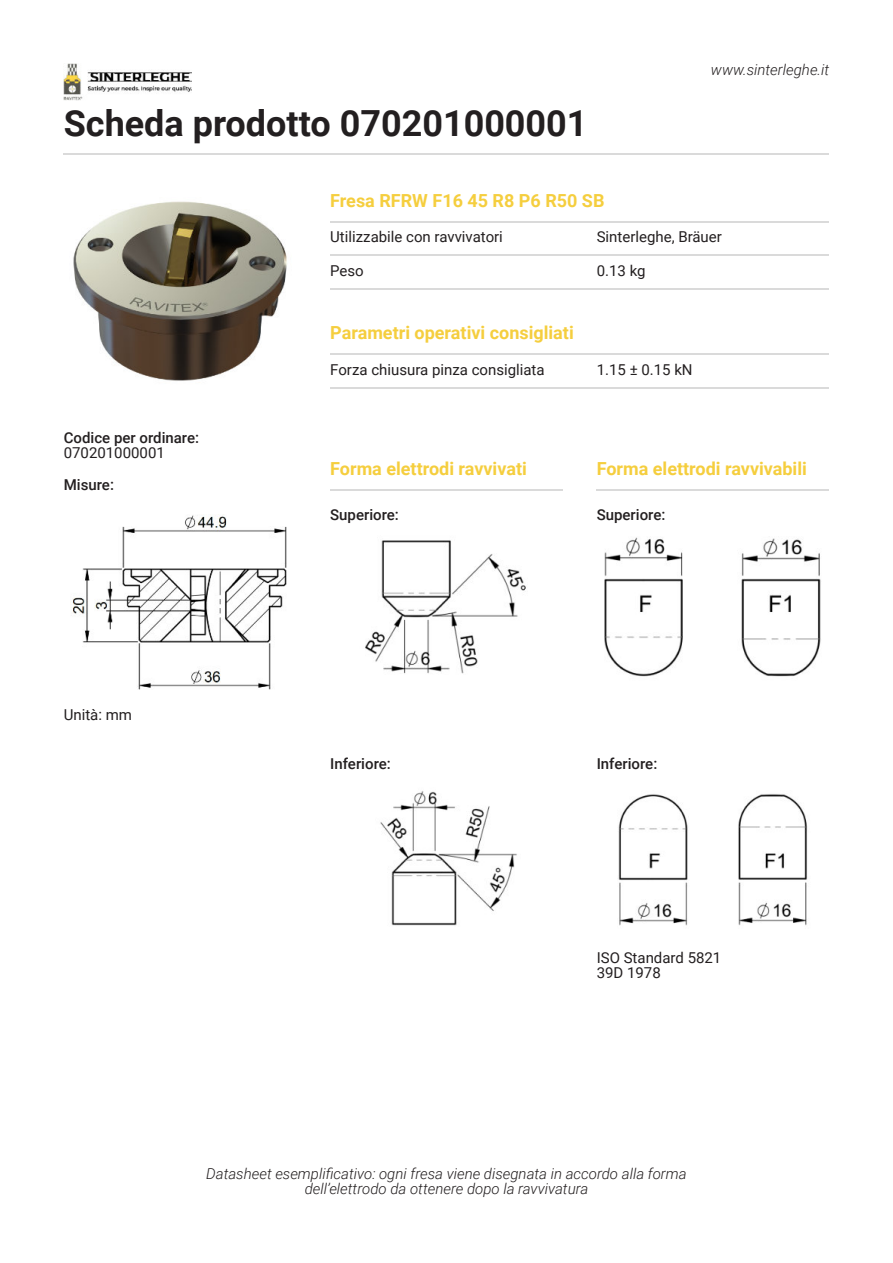
<style>
.page{position:relative;width:893px;height:1263px;background:#fff}
.page>*{position:absolute;margin:0;border:0;box-sizing:border-box;transform-origin:0 0}
.t1{font:700 36px "Roboto";color:#231f20}
.t2{font:700 18px "Roboto";color:#f5ce3e}
.t3{font:15px "Roboto";color:#231f20}
.t4{font:italic 300 15px "Roboto";color:#231f20}
.t5{font:500 15px "Roboto";color:#231f20}
</style>
<div class="page">
<img style="left:72px;top:515px;width:215px;height:175px">
<img style="left:365px;top:540px;width:161px;height:134px">
<img style="left:604px;top:537px;width:217px;height:140px">
<img style="left:618px;top:794px;width:190px;height:132px">
<img style="left:380px;top:791px;width:137px;height:135px">
<img style="left:73px;top:201px;width:214px;height:180px">
<img style="left:64px;top:64px;width:127px;height:36px">
<hr style="left:64px;top:154px;width:765px;height:1px;background:#dadada">
<hr style="left:330px;top:221px;width:499px;height:1px;background:#dadada">
<hr style="left:330px;top:489px;width:233px;height:2px;background:#dadada">
<hr style="left:597px;top:489px;width:232px;height:2px;background:#dadada">
<hr style="left:330px;top:354px;width:499px;height:1px;background:#dadada">
<hr style="left:330px;top:387px;width:499px;height:1px;background:#dadada">
<hr style="left:330px;top:255px;width:499px;height:1px;background:#dadada">
<hr style="left:330px;top:288px;width:499px;height:1px;background:#dadada">
<p class="t1" style="left:64px;top:109px;width:525px">Scheda prodotto 070201000001</p>
<p class="t2" style="left:330px;top:193px;width:276px">Fresa RFRW F16 45 R8 P6 R50 SB</p>
<p class="t4" style="left:711px;top:64px;width:120px">www.sinterleghe.it</p>
<p class="t3" style="left:330px;top:231px;width:174px">Utilizzabile con ravvivatori</p>
<p class="t3" style="left:597px;top:231px;width:127px">Sinterleghe, Bräuer</p>
<p class="t3" style="left:330px;top:264px;width:35px">Peso</p>
<p class="t3" style="left:597px;top:264px;width:50px">0.13 kg</p>
<p class="t2" style="left:330px;top:325px;width:245px">Parametri operativi consigliati</p>
<p class="t5" style="left:64px;top:432px;width:137px">Codice per ordinare:</p>
<p class="t3" style="left:64px;top:447px;width:103px">070201000001</p>
<p class="t5" style="left:64px;top:479px;width:52px">Misure:</p>
<p class="t3" style="left:64px;top:709px;width:70px">Unità: mm</p>
<p class="t3" style="left:330px;top:363px;width:216px">Forza chiusura pinza consigliata</p>
<p class="t3" style="left:597px;top:363px;width:97px">1.15 ± 0.15 kN</p>
<p class="t2" style="left:330px;top:461px;width:198px">Forma elettrodi ravvivati</p>
<p class="t2" style="left:597px;top:461px;width:212px">Forma elettrodi ravvivabili</p>
<p class="t5" style="left:330px;top:508px;width:70px">Superiore:</p>
<p class="t5" style="left:597px;top:508px;width:70px">Superiore:</p>
<p class="t5" style="left:330px;top:758px;width:62px">Inferiore:</p>
<p class="t5" style="left:597px;top:758px;width:62px">Inferiore:</p>
<p class="t3" style="left:597px;top:952px;width:126px">ISO Standard 5821</p>
<p class="t3" style="left:597px;top:967px;width:66px">39D 1978</p>
<p class="t4" style="left:206px;top:1167px;width:482px">Datasheet esemplificativo: ogni fresa viene disegnata in accordo alla forma</p>
<p class="t4" style="left:305px;top:1182px;width:285px">dell’elettrodo da ottenere dopo la ravvivatura</p>
</div>
